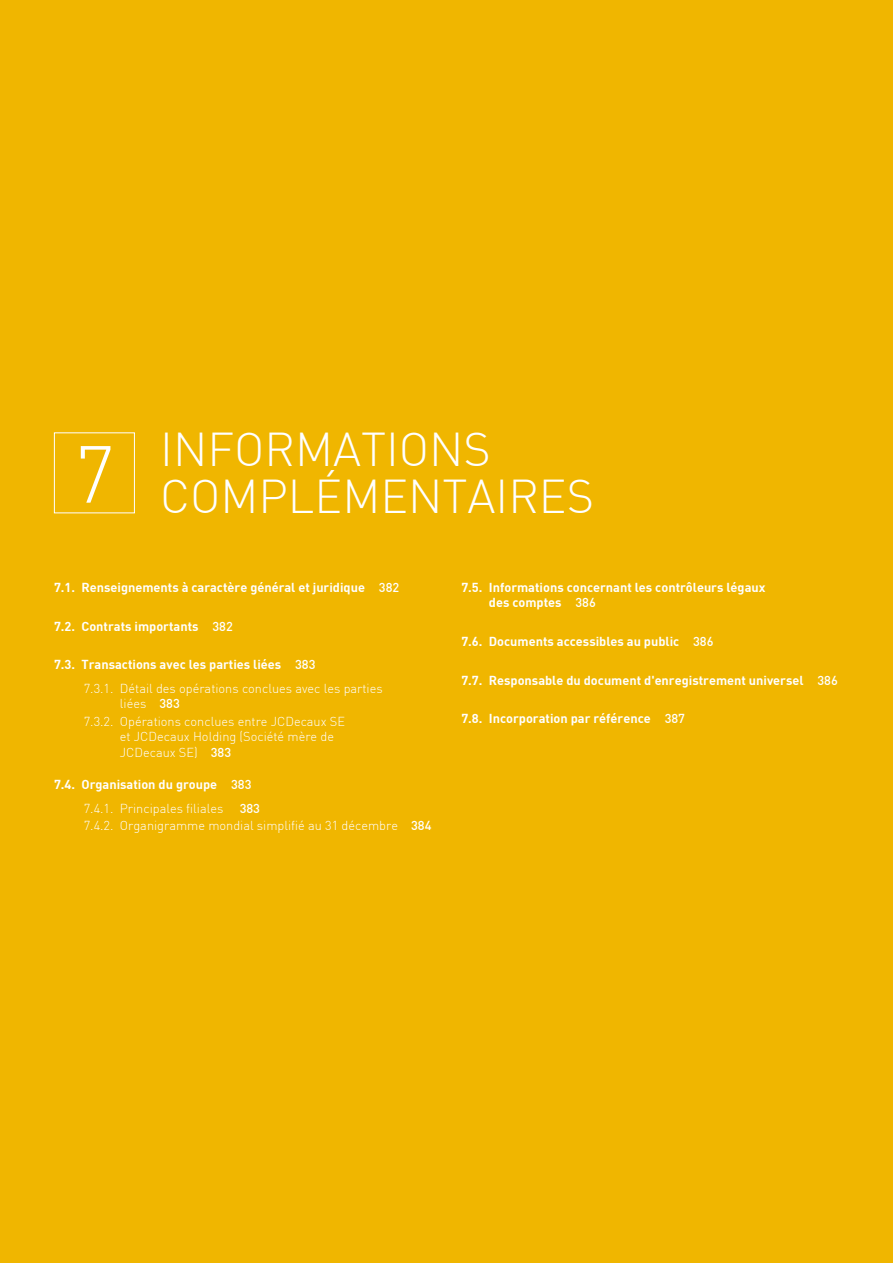
<style>
.page{position:relative;width:893px;height:1263px;background:#f0b600}
.page>*{position:absolute;margin:0;border:0;box-sizing:border-box;transform-origin:0 0}
.t1{font:300 79.5px "DIN";color:#fff}
.SOMMAIRE_TITRE{font:300 46.5px/47.2px "DIN";color:#fff}
.t2{font:700 12.75px/15.3px "DIN";color:#fff}
.t3{font:300 12.75px/15.3px "DIN";color:#fff}
.t4{font:500 12.75px "DIN";color:#fff}
.s1{font-weight:500}
</style>
<div class="page">
<div style="left:54px;top:432px;width:81px;height:81px;border:1px solid #fff"></div>
<p class="t1" style="left:74px;top:425px;width:42px">7</p>
<p class="SOMMAIRE_TITRE" style="left:160px;top:425px;width:435px">INFORMATIONS<br>COMPLÉMENTAIRES</p>
<p class="t2" style="left:54px;top:579px;width:347px">7.1. Renseignements à caractère général et juridique <span class="s1">382</span></p>
<p class="t2" style="left:54px;top:618px;width:180px">7.2. Contrats importants <span class="s1">382</span></p>
<p class="t2" style="left:54px;top:656px;width:263px">7.3. Transactions avec les parties liées <span class="s1">383</span></p>
<p class="t3" style="left:120px;top:681px;width:264px;text-indent:-36px">7.3.1. Détail des opérations conclues avec les parties liées <span class="s1">383</span></p>
<p class="t3" style="left:120px;top:713px;width:227px;text-indent:-36px">7.3.2. Opérations conclues entre JCDecaux SE et JCDecaux Holding (Société mère de<br>JCDecaux SE) <span class="s1">383</span></p>
<p class="t2" style="left:54px;top:776px;width:199px">7.4. Organisation du groupe <span class="s1">383</span></p>
<p class="t3" style="left:84px;top:800px;width:141px">7.4.1. Principales filiales</p>
<p class="t4" style="left:240px;top:800px;width:22px">383</p>
<p class="t3" style="left:84px;top:818px;width:349px">7.4.2. Organigramme mondial simplifié au 31 décembre <span class="s1">384</span></p>
<p class="t2" style="left:489px;top:579px;width:278px;text-indent:-27px">7.5. Informations concernant les contrôleurs légaux des comptes <span class="s1">386</span></p>
<p class="t2" style="left:461px;top:633px;width:254px">7.6. Documents accessibles au public <span class="s1">386</span></p>
<p class="t2" style="left:461px;top:672px;width:378px">7.7. Responsable du document d'enregistrement universel <span class="s1">386</span></p>
<p class="t2" style="left:461px;top:710px;width:225px">7.8. Incorporation par référence <span class="s1">387</span></p>
</div>
